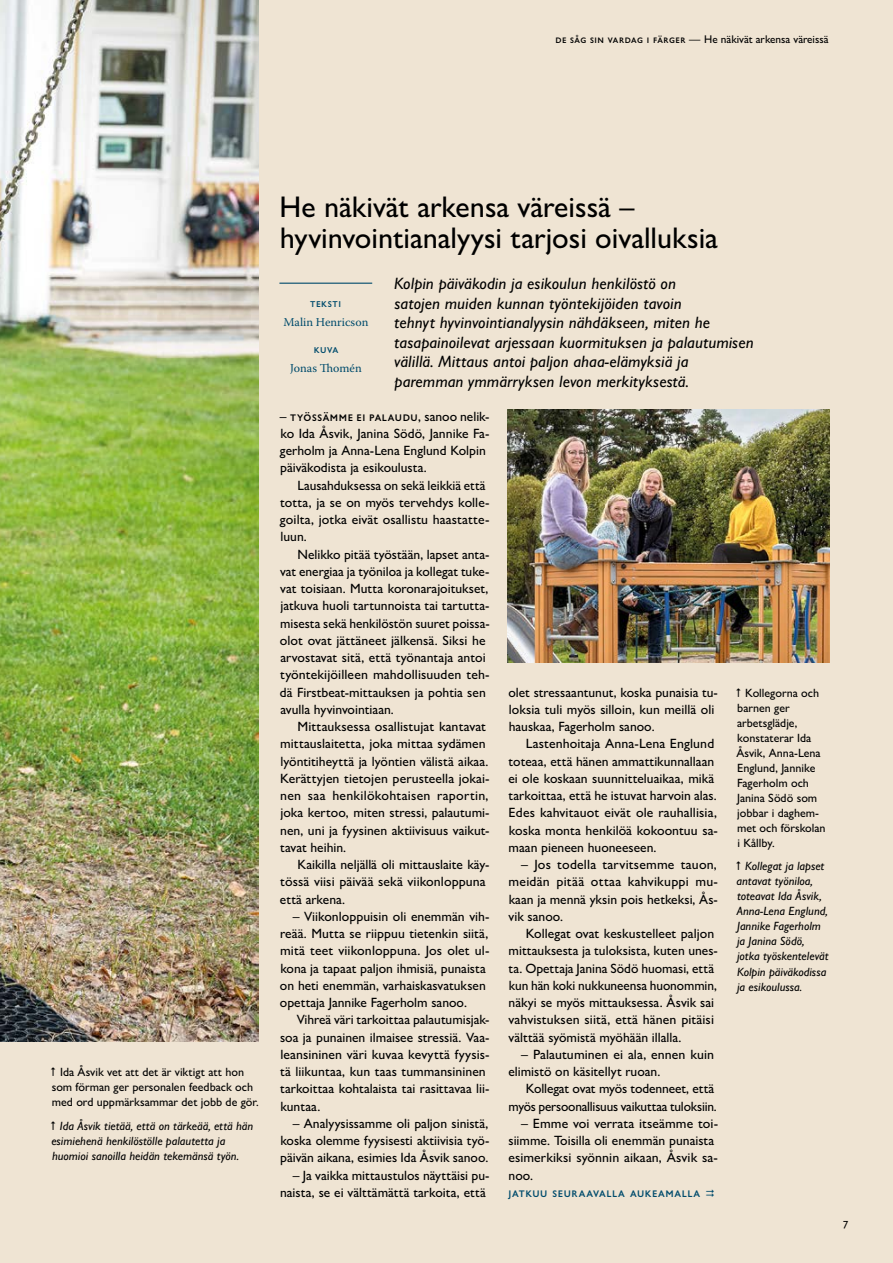
<style>
.page{position:relative;width:893px;height:1263px;background:#efe4d3}
.page>*{position:absolute;margin:0;border:0;box-sizing:border-box;transform-origin:0 0}
.Otsikko_2{font:500 30px/31.5px "Gill Sans Nova";color:#000}
.Ingressi_2{font:italic 500 16.5px/19.5px "Gill Sans Nova";letter-spacing:.005em;color:#000}
.Leipäteksti{font:500 13.5px/17.2px "Gill Sans Nova";color:#000}
.Leipäteksti__eka{font:500 13.5px/17.2px "Gill Sans Nova";color:#000}
.Fotnot{font:500 13.5px "Gill Sans Nova";letter-spacing:.045em;color:#004b6c}
.t1{font:italic 500 12px/15px "Gill Sans Nova";color:#000}
.t2{font:500 12px/15px "Gill Sans Nova";color:#000;text-align:center}
.Infotext{font:12px "Warnock Pro";color:#004b6c}
.Infotext__rubrik{font:500 12px "Gill Sans Nova";letter-spacing:.045em;color:#004b6c}
.Sidhuvud{font:500 11.25px "Gill Sans Nova";letter-spacing:.03em;color:#000}
</style>
<div class="page">
<img style="left:0;top:0;width:258px;height:1041px">
<hr style="left:279px;top:283px;width:93px;height:1px;background:#004b6c">
<img style="left:508px;top:410px;width:321px;height:252px">
<p class="Sidhuvud" style="left:555px;top:32px;width:275px">de såg sin vardag i färger — He näkivät arkensa väreissä</p>
<p class="t2" style="left:52px;top:1064px;width:209px">Ida Åsvik vet att det är viktigt att hon som förman ger personalen feedback och med ord uppmärksammar det jobb de gör.</p>
<p class="t1" style="left:51px;top:1118px;width:203px;text-indent:9px">Ida Åsvik tietää, että on tärkeää, että hän esimiehenä henkilöstölle palautetta ja huomioi sanoilla heidän tekemänsä työn.</p>
<p class="Otsikko_2" style="left:280px;top:190px;width:440px">He näkivät arkensa väreissä – hyvinvointianalyysi tarjosi oivalluksia</p>
<p class="Ingressi_2" style="left:394px;top:274px;width:361px">Kolpin päiväkodin ja esikoulun henkilöstö on<br>satojen muiden kunnan työntekijöiden tavoin<br>tehnyt hyvinvointianalyysin nähdäkseen, miten he tasapainoilevat arjessaan kuormituksen ja palautumisen välillä. Mittaus antoi paljon ahaa-elämyksiä ja paremman ymmärryksen levon merkityksestä.</p>
<p class="Infotext__rubrik" style="left:310px;top:296px;width:32px">teksti</p>
<p class="Infotext" style="left:283px;top:315px;width:86px">Malin Henricson</p>
<p class="Infotext__rubrik" style="left:314px;top:342px;width:26px">kuva</p>
<p class="Infotext" style="left:290px;top:361px;width:73px">Jonas Thomén</p>
<p class="Leipäteksti__eka" style="left:280px;top:407px;width:211px">– Työssämme ei palaudu, sanoo nelik&shy;ko Ida Åsvik, Janina Södö, Jannike Fa&shy;gerholm ja Anna-Lena Englund Kolpin päiväkodista ja esikoulusta.</p>
<p class="Leipäteksti" style="left:280px;top:476px;width:211px;text-indent:17px">Lausahduksessa on sekä leikkiä että totta, ja se on myös tervehdys kolle&shy;goilta, jotka eivät osallistu haastatte&shy;luun.</p>
<p class="Leipäteksti" style="left:280px;top:545px;width:211px;text-indent:18px">Nelikko pitää työstään, lapset anta&shy;vat energiaa ja työniloa ja kollegat tuke&shy;vat toisiaan. Mutta koronarajoitukset, jatkuva huoli tartunnoista tai tartutta&shy;misesta sekä henkilöstön suuret poissa&shy;olot ovat jättäneet jälkensä. Siksi he arvostavat sitä, että työnantaja antoi työntekijöilleen mahdollisuuden teh&shy;dä Firstbeat-mittauksen ja pohtia sen avulla hyvinvointiaan.</p>
<p class="Leipäteksti" style="left:280px;top:718px;width:211px;text-indent:17px">Mittauksessa osallistujat kantavat mittauslaitetta, joka mittaa sydämen lyöntitiheyttä ja lyöntien välistä aikaa.<br>Kerättyjen tietojen perusteella jokai&shy;nen saa henkilökohtaisen raportin, joka kertoo, miten stressi, palautumi&shy;nen, uni ja fyysinen aktiivisuus vaikut&shy;tavat heihin.</p>
<p class="Leipäteksti" style="left:280px;top:856px;width:211px;text-indent:18px">Kaikilla neljällä oli mittauslaite käy&shy;tössä viisi päivää sekä viikonloppuna että arkena.</p>
<p class="Leipäteksti" style="left:280px;top:907px;width:211px;text-indent:13px">– Viikonloppuisin oli enemmän vih&shy;reää. Mutta se riippuu tietenkin siitä, mitä teet viikonloppuna. Jos olet ul&shy;kona ja tapaat paljon ihmisiä, punaista on heti enemmän, varhaiskasvatuksen opettaja Jannike Fagerholm sanoo.</p>
<p class="Leipäteksti" style="left:280px;top:1011px;width:211px;text-indent:17px">Vihreä väri tarkoittaa palautumisjak&shy;soa ja punainen ilmaisee stressiä. Vaa&shy;leansininen väri kuvaa kevyttä fyysis&shy;tä liikuntaa, kun taas tummansininen tarkoittaa kohtalaista tai rasittavaa lii&shy;kuntaa.</p>
<p class="Leipäteksti" style="left:280px;top:1114px;width:211px;text-align:justify;text-indent:13px">– Analyysissamme oli paljon sinistä, koska olemme fyysisesti aktiivisia työ&shy;päivän aikana, esimies Ida Åsvik sanoo.</p>
<p class="Leipäteksti" style="left:280px;top:1166px;width:211px;text-align:right">– Ja vaikka mittaustulos näyttäisi pu&shy;naista, se ei välttämättä tarkoita, että</p>
<p class="Leipäteksti" style="left:508px;top:683px;width:211px">olet stressaantunut, koska punaisia tu&shy;loksia tuli myös silloin, kun meillä oli hauskaa, Fagerholm sanoo.</p>
<p class="Leipäteksti" style="left:508px;top:735px;width:211px;text-indent:18px">Lastenhoitaja Anna-Lena Englund toteaa, että hänen ammattikunnallaan ei ole koskaan suunnitteluaikaa, mikä tarkoittaa, että he istuvat harvoin alas.<br>Edes kahvitauot eivät ole rauhallisia, koska monta henkilöä kokoontuu sa&shy;maan pieneen huoneeseen.</p>
<p class="Leipäteksti" style="left:509px;top:856px;width:211px;text-align:justify;text-indent:13px">– Jos todella tarvitsemme tauon, meidän pitää ottaa kahvikuppi mu&shy;kaan ja mennä yksin pois hetkeksi, Ås&shy;vik sanoo.</p>
<p class="Leipäteksti" style="left:509px;top:925px;width:211px;text-indent:17px">Kollegat ovat keskustelleet paljon mittauksesta ja tuloksista, kuten unes&shy;ta. Opettaja Janina Södö huomasi, että kun hän koki nukkuneensa huonommin, näkyi se myös mittauksessa. Åsvik sai vahvistuksen siitä, että hänen pitäisi välttää syömistä myöhään illalla.</p>
<p class="Leipäteksti" style="left:508px;top:1045px;width:207px;text-indent:13px">– Palautuminen ei ala, ennen kuin elimistö on käsitellyt ruoan.</p>
<p class="Leipäteksti" style="left:509px;top:1080px;width:210px;text-align:right">Kollegat ovat myös todenneet, että myös persoonallisuus vaikuttaa tuloksiin.</p>
<p class="Leipäteksti" style="left:508px;top:1114px;width:211px;text-indent:13px">– Emme voi verrata itseämme toi&shy;siimme. Toisilla oli enemmän punaista esimerkiksi syönnin aikaan, Åsvik sa&shy;noo.</p>
<p class="Fotnot" style="left:509px;top:1184px;width:193px">Jatkuu seuraavalla aukeamalla</p>
<p class="t2" style="left:736px;top:685px;width:91px;text-align:left;text-indent:9px">Kollegorna och barnen ger arbetsglädje, konstaterar Ida<br>Åsvik, Anna-Lena<br>Englund, Jannike<br>Fagerholm och<br>Janina Södö som jobbar i daghem&shy;met och förskolan i Kållby.</p>
<p class="t1" style="left:737px;top:859px;width:94px;text-indent:9px">Kollegat ja lapset antavat työniloa, toteavat Ida Åsvik,<br>Anna-Lena Englund,<br>Jannike Fagerholm ja Janina Södö, jotka työskentelevät<br>Kolpin päiväkodissa ja esikoulussa.</p>
<p class="Sidhuvud" style="left:843px;top:1215px;width:7px">7</p>
</div>
